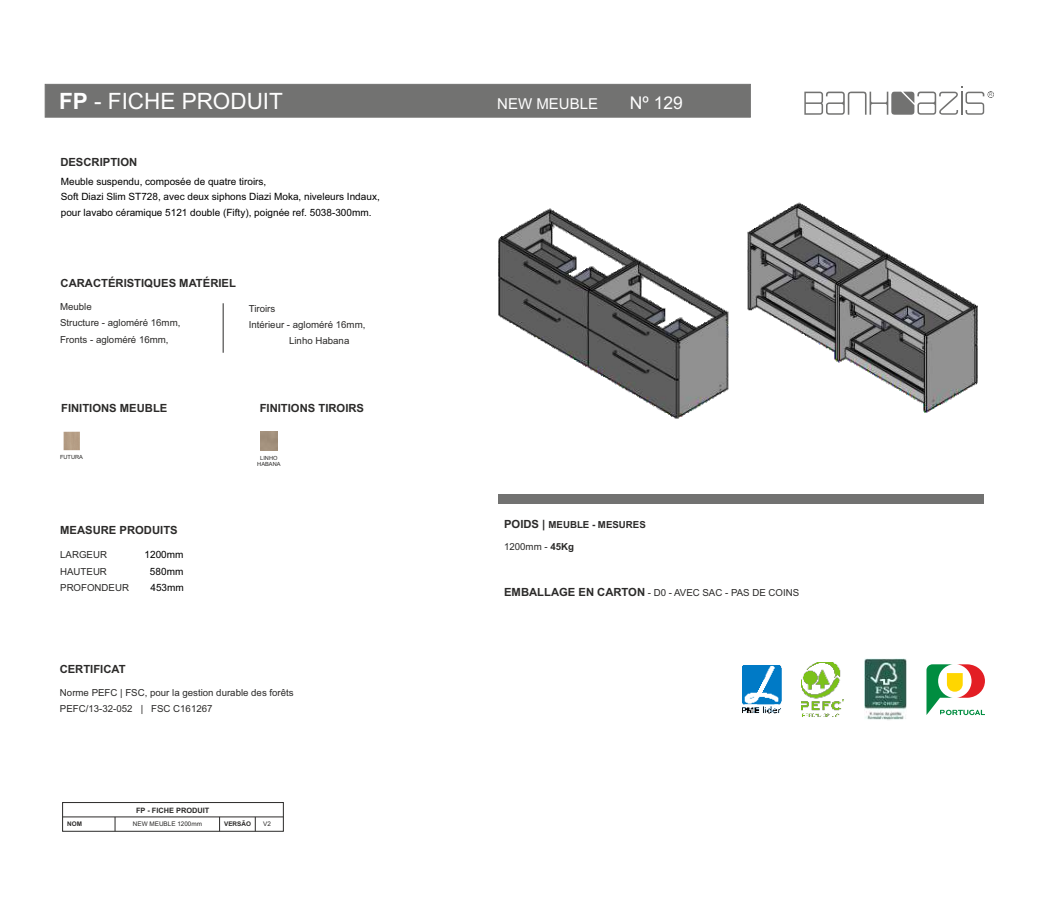
<style>
.page{position:relative;width:1063px;height:922px;background:#fff}
.page>*{position:absolute;margin:0;border:0;box-sizing:border-box;transform-origin:0 0}
.t1{font:22.5px "Arial";color:#fefefe}
.t2{font:17.5px "Arial";color:#fefefe}
.t3{font:15px "Arial";color:#fefefe}
.t4{font:700 11.25px "Arial";color:#2b2a29}
.t5{font:10px/15px "Arial";color:#000}
.t6{font:9.62px/16.2px "Arial";color:#2b2a29}
.t7{font:700 9.62px "Arial";color:#2b2a29}
.t8{font:700 7.38px "Arial";color:#2b2a29}
.t9{font:6.38px "Arial";color:#2b2a29}
.t10{font:700 6.38px "Arial";color:#2b2a29}
.t11{font:5.62px/6.4px "Arial";color:#2b2a29;text-align:center}
.t12{font:5.12px "Arial";color:#727271}
.s1{font-weight:700}
.s2{font-size:11.25px}
.s3{font-weight:700;font-size:11.25px}
</style>
<div class="page">
<div style="left:45px;top:84px;width:705px;height:33px;background:#727271"></div>
<svg style="left:804px;top:87px;width:190px;height:28px"></svg>
<img style="left:802px;top:662px;width:42px;height:55px">
<img style="left:864px;top:658px;width:43px;height:62px">
<svg style="left:926px;top:664px;width:59px;height:51px"></svg>
<img style="left:742px;top:665px;width:40px;height:48px">
<div style="left:499px;top:493px;width:485px;height:10px;background:#727271"></div>
<img style="left:64px;top:431px;width:16px;height:19px">
<div style="left:62px;top:802px;width:222px;height:29px;border:1px solid #2b2a29"></div>
<hr style="left:63px;top:816px;width:220px;height:1px;background:#2b2a29">
<svg style="left:115px;top:816px;width:1px;height:15px"></svg>
<svg style="left:255px;top:816px;width:1px;height:15px"></svg>
<svg style="left:219px;top:816px;width:1px;height:15px"></svg>
<hr style="left:223px;top:303px;width:1px;height:49px;background:#2b2a29">
<img style="left:498px;top:208px;width:231px;height:211px">
<img style="left:747px;top:202px;width:231px;height:211px">
<h1 class="t1" style="left:59px;top:92px;width:225px"><span class="s1">FP</span> - FICHE PRODUIT</h1>
<h3 class="t3" style="left:497px;top:98px;width:102px">NEW MEUBLE</h3>
<h2 class="t2" style="left:630px;top:96px;width:55px">Nº 129</h2>
<p class="t4" style="left:60px;top:158px;width:78px">DESCRIPTION</p>
<p class="t5" style="left:61px;top:175px;width:321px">Meuble suspendu, composée de quatre tiroirs,<br>Soft Diazi Slim ST728, avec deux siphons Diazi Moka, niveleurs Indaux,</p>
<p class="t5" style="left:61px;top:206px;width:312px">pour lavabo céramique 5121 double (Fifty), poignée ref. 5038-300mm.</p>
<p class="t4" style="left:61px;top:278px;width:177px">CARACTÉRISTIQUES MATÉRIEL</p>
<p class="t6" style="left:60px;top:299px;width:122px">Meuble<br>Structure - agloméré 16mm,<br>Fronts - agloméré 16mm,</p>
<p class="t6" style="left:249px;top:301px;width:28px">Tiroirs</p>
<p class="t6" style="left:249px;top:317px;width:118px">Intérieur - agloméré 16mm,</p>
<p class="t6" style="left:289px;top:333px;width:62px">Linho Habana</p>
<p class="t4" style="left:61px;top:404px;width:108px">FINITIONS MEUBLE</p>
<p class="t11" style="left:60px;top:454px;width:25px">FUTURA</p>
<p class="t4" style="left:260px;top:404px;width:106px">FINITIONS TIROIRS</p>
<p class="t11" style="left:257px;top:455px;width:25px">LINHO<br>HABANA</p>
<p class="t4" style="left:60px;top:526px;width:119px">MEASURE PRODUITS</p>
<p class="t6" style="left:60px;top:547px;width:48px">LARGEUR</p>
<p class="t5" style="left:145px;top:547px;width:40px">1200mm</p>
<p class="t6" style="left:60px;top:564px;width:48px">HAUTEUR</p>
<p class="t5" style="left:150px;top:564px;width:35px">580mm</p>
<p class="t6" style="left:60px;top:580px;width:70px">PROFONDEUR</p>
<p class="t5" style="left:151px;top:581px;width:35px">453mm</p>
<p class="t4" style="left:60px;top:664px;width:68px">CERTIFICAT</p>
<p class="t6" style="left:60px;top:685px;width:235px">Norme PEFC | FSC, pour la gestion durable des forêts<br>PEFC/13-32-052 | FSC C161267</p>
<p class="t8" style="left:136px;top:807px;width:75px">FP - FICHE PRODUIT</p>
<p class="t10" style="left:224px;top:821px;width:28px">VERSÃO</p>
<p class="t10" style="left:67px;top:821px;width:16px">NOM</p>
<p class="t9" style="left:133px;top:821px;width:71px">NEW MEUBLE 1200mm</p>
<p class="t9" style="left:263px;top:820px;width:9px">V2</p>
<p class="t7" style="left:504px;top:520px;width:143px"><span class="s2">POIDS |</span> MEUBLE - MESURES</p>
<p class="t6" style="left:504px;top:539px;width:71px">1200mm - <span class="s1">45Kg</span></p>
<p class="t6" style="left:504px;top:585px;width:296px"><span class="s3">EMBALLAGE EN CARTON</span> - D0 - AVEC SAC - PAS DE COINS</p>
<p class="t12" style="left:989px;top:93px;width:5px">R</p>
</div>
